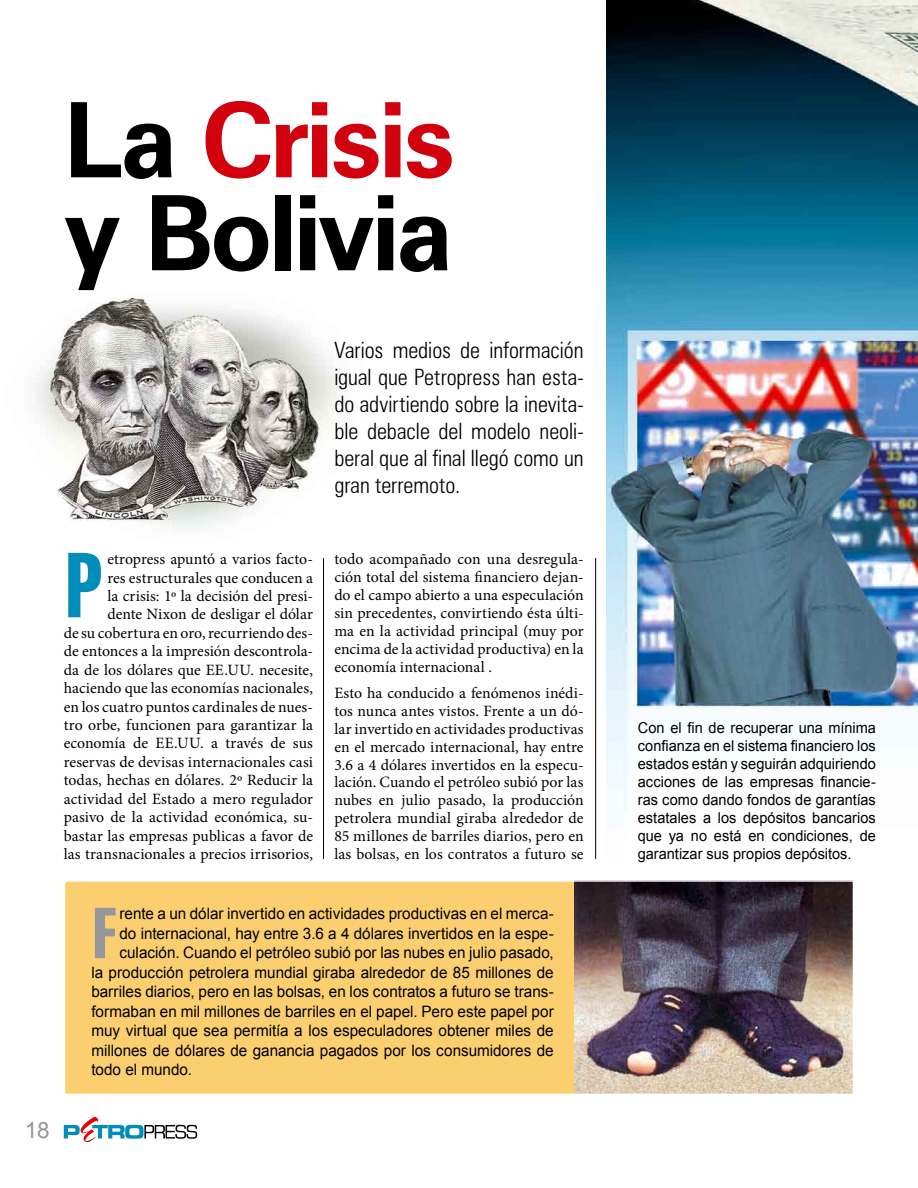
<style>
.page{position:relative;width:918px;height:1188px;background:#fff}
.page>*{position:absolute;margin:0;border:0;box-sizing:border-box;transform-origin:0 0}
.t1{font:700 104.25px/93px "Zurich BT";letter-spacing:-.04em;color:#000}
.t2{font:700 extra-condensed 89.55px "Zurich BT";color:#008db9}
.t3{font:700 extra-condensed 69.9px "Zurich BT";color:#97979b}
.t4{font:300 condensed 22.5px/27px "Zurich BT";color:#000;text-align:justify}
.t5{font:22.5px "Arial";color:#97979b}
.t6{font:15.75px/18.5px "Minion Pro";letter-spacing:.005em;color:#000;text-align:justify}
.t7{font:15.75px "Arial";color:#000}
.t8{font:15px/18px "Arial";color:#000;text-align:justify}
.s1{color:#d1010e}
</style>
<div class="page">
<svg style="left:64px;top:1117px;width:133px;height:25px"></svg>
<img style="left:607px;top:0;width:311px;height:811px">
<img style="left:36px;top:296px;width:302px;height:232px">
<div style="left:65px;top:881px;width:788px;height:213px;background:#fbcf70"></div>
<img style="left:575px;top:883px;width:276px;height:209px">
<div style="left:64px;top:880px;width:790px;height:215px;border:2px solid #fff"></div>
<hr style="left:323px;top:558px;width:1px;height:301px;background:#000">
<hr style="left:595px;top:558px;width:1px;height:301px;background:#000">
<h1 class="t1" style="left:64px;top:93px;width:393px">La <span class="s1">Crisis </span>y Bolivia</h1>
<h3 class="t4" style="left:334px;top:336px;width:251px">Varios medios de información igual que Petropress han esta&shy;do advirtiendo sobre la inevita&shy;ble debacle del modelo neoli&shy;beral que al final llegó como un gran terremoto.</h3>
<h2 class="t2" style="left:64px;top:535px;width:41px">P</h2>
<p class="t6" style="left:64px;top:550px;width:251px;text-align:right">etropress apuntó a varios facto-<br>res estructurales que conducen a<br>la crisis: 1º la decisión del presi-<br>dente Nixon de desligar el dólar<br>de su cobertura en oro, recurriendo des&shy;de entonces a la impresión descontrola&shy;da de los dólares que EE.UU. necesite, haciendo que las economías nacionales, en los cuatro puntos cardinales de nues&shy;tro orbe, funcionen para garantizar la economía de EE.UU. a través de sus reservas de devisas internacionales casi todas, hechas en dólares. 2º Reducir la actividad del Estado a mero regulador pasivo de la actividad económica, su&shy;bastar las empresas publicas a favor de las transnacionales a precios irrisorios,</p>
<p class="t6" style="left:334px;top:550px;width:251px;line-height:17.9px">todo acompañado con una desregula&shy;ción total del sistema financiero dejan&shy;do el campo abierto a una especulación sin precedentes, convirtiendo ésta últi&shy;ma en la actividad principal (muy por encima de la actividad productiva) en la economía internacional .</p>
<p class="t6" style="left:334px;top:684px;width:251px;line-height:17.9px">Esto ha conducido a fenómenos inédi&shy;tos nunca antes vistos. Frente a un dó&shy;lar invertido en actividades productivas en el mercado internacional, hay entre 3.6 a 4 dólares invertidos en la especu&shy;lación. Cuando el petróleo subió por las nubes en julio pasado, la producción petrolera mundial giraba alrededor de 85 millones de barriles diarios, pero en las bolsas, en los contratos a futuro se</p>
<h3 class="t3" style="left:91px;top:894px;width:28px">F</h3>
<p class="t7" style="left:120px;top:903px;width:436px">rente a un dólar invertido en actividades productivas en el merca-</p>
<p class="t7" style="left:120px;top:923px;width:436px">do internacional, hay entre 3.6 a 4 dólares invertidos en la espe-</p>
<p class="t7" style="left:120px;top:942px;width:436px">culación. Cuando el petróleo subió por las nubes en julio pasado,</p>
<p class="t7" style="left:91px;top:962px;width:464px">la producción petrolera mundial giraba alrededor de 85 millones de</p>
<p class="t7" style="left:91px;top:981px;width:464px">barriles diarios, pero en las bolsas, en los contratos a futuro se trans-</p>
<p class="t7" style="left:91px;top:1001px;width:464px">formaban en mil millones de barriles en el papel. Pero este papel por</p>
<p class="t7" style="left:91px;top:1020px;width:464px">muy virtual que sea permitía a los especuladores obtener miles de</p>
<p class="t7" style="left:91px;top:1040px;width:464px">millones de dólares de ganancia pagados por los consumidores de</p>
<p class="t7" style="left:91px;top:1059px;width:102px">todo el mundo.</p>
<h3 class="t5" style="left:25px;top:1116px;width:27px">18</h3>
<p class="t8" style="left:638px;top:719px;width:240px">Con el fin de recuperar una mínima confianza en el sistema financiero los estados están y seguirán adquiriendo acciones de las empresas financie&shy;ras como dando fondos de garantías estatales a los depósitos bancarios que ya no está en condiciones, de garantizar sus propios depósitos.</p>
</div>
